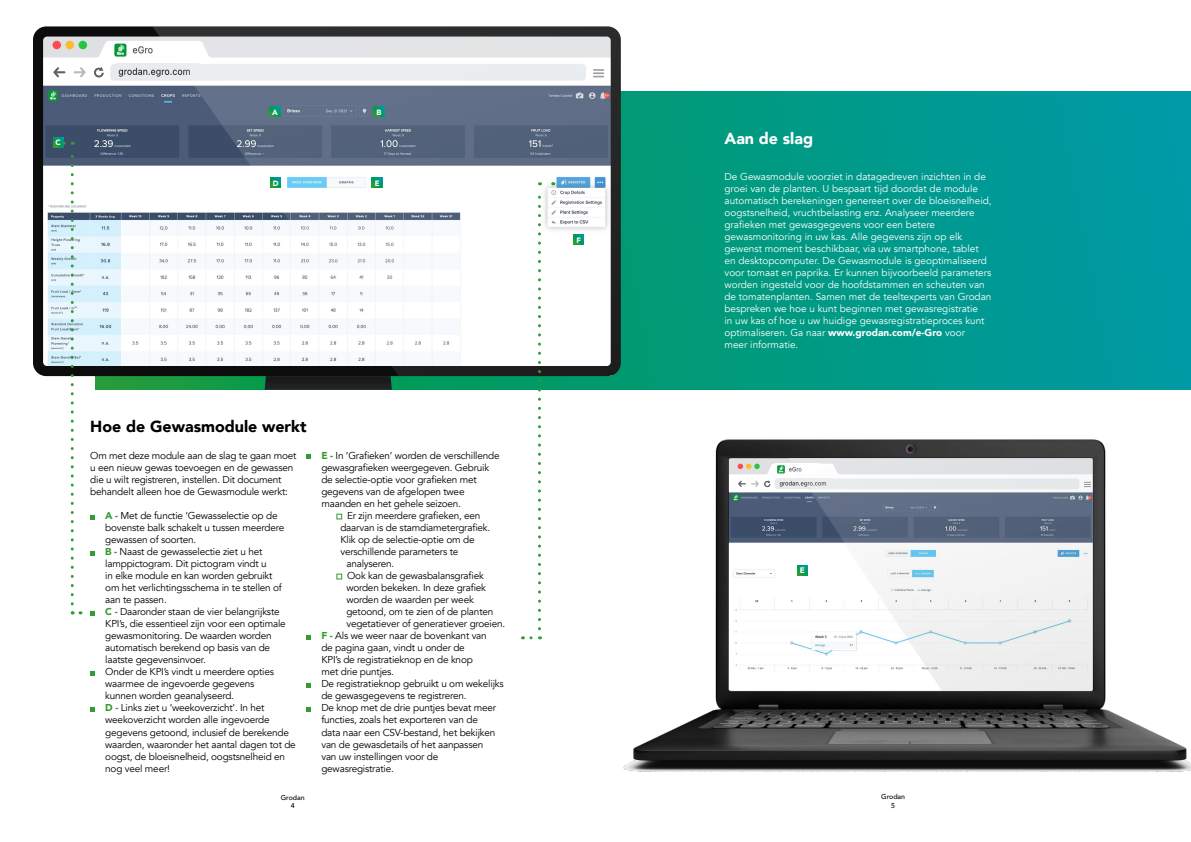
<style>
.page{position:relative;width:1191px;height:842px;background:#fff}
.page>*{position:absolute;margin:0;border:0;box-sizing:border-box;transform-origin:0 0}
.t1{font:900 16px "Avenir";color:#000}
.t2{font:900 16px "Avenir";color:#fff}
.t3{font:10px/12px "Avenir";letter-spacing:-.02em;color:#000}
.t4{font:10px/12px "Avenir";color:#fff}
.t5{font:900 8px "Avenir";color:#fff}
.t6{font:900 7.7px "Avenir";color:#fff}
.t7{font:500 7px/8.4px "Avenir";color:#000;text-align:center}
.s1{font-weight:900;color:#319c31}
.s2{font-weight:900}
</style>
<div class="page">
<svg style="left:96px;top:91px;width:1095px;height:299px;background:#00998b"></svg>
<svg style="left:90px;top:515px;width:5px;height:4px"></svg>
<svg style="left:90px;top:551px;width:5px;height:4px"></svg>
<svg style="left:90px;top:611px;width:5px;height:4px"></svg>
<svg style="left:90px;top:671px;width:5px;height:4px"></svg>
<svg style="left:90px;top:707px;width:5px;height:4px"></svg>
<svg style="left:306px;top:454px;width:5px;height:5px"></svg>
<svg style="left:336px;top:514px;width:6px;height:5px"></svg>
<svg style="left:336px;top:574px;width:6px;height:5px"></svg>
<svg style="left:306px;top:635px;width:5px;height:4px"></svg>
<svg style="left:306px;top:683px;width:5px;height:4px"></svg>
<svg style="left:306px;top:707px;width:5px;height:4px"></svg>
<svg style="left:33px;top:26px;width:119px;height:350px"></svg>
<svg style="left:152px;top:26px;width:469px;height:350px"></svg>
<svg style="left:265px;top:376px;width:127px;height:14px;background:#1c2020"></svg>
<img style="left:623px;top:439px;width:568px;height:333px">
<svg style="left:270px;top:107px;width:10px;height:10px"></svg>
<svg style="left:374px;top:107px;width:10px;height:10px"></svg>
<svg style="left:271px;top:178px;width:10px;height:10px"></svg>
<svg style="left:372px;top:178px;width:10px;height:10px"></svg>
<svg style="left:573px;top:235px;width:11px;height:10px"></svg>
<svg style="left:797px;top:565px;width:11px;height:11px"></svg>
<svg style="left:538px;top:182px;width:16px;height:447px"></svg>
<svg style="left:72px;top:611px;width:9px;height:3px"></svg>
<svg style="left:71px;top:142px;width:3px;height:462px"></svg>
<svg style="left:53px;top:137px;width:11px;height:11px"></svg>
<p class="t6" style="left:56px;top:136px;width:7px">C</p>
<p class="t6" style="left:272px;top:105px;width:7px">A</p>
<p class="t6" style="left:377px;top:105px;width:6px">B</p>
<p class="t6" style="left:273px;top:176px;width:7px">D</p>
<p class="t6" style="left:375px;top:176px;width:6px">E</p>
<h1 class="t1" style="left:90px;top:413px;width:218px">Hoe de Gewasmodule werkt</h1>
<p class="t3" style="left:90px;top:450px;width:208px">Om met deze module aan de slag te gaan moet u een nieuw gewas toevoegen en de gewassen die u wilt registreren, instellen. Dit document behandelt alleen hoe de Gewasmodule werkt:</p>
<p class="t3" style="left:105px;top:510px;width:192px"><span class="s1">A -</span> Met de functie ‘Gewasselectie op de bovenste balk schakelt u tussen meerdere gewassen of soorten.<br><span class="s1">B -</span> Naast de gewasselectie ziet u het lamppictogram. Dit pictogram vindt u<br>in elke module en kan worden gebruikt<br>om het verlichtingsschema in te stellen of aan te passen.<br><span class="s1">C -</span> Daaronder staan de vier belangrijkste KPI’s, die essentieel zijn voor een optimale gewasmonitoring. De waarden worden automatisch berekend op basis van de laatste gegevensinvoer.<br>Onder de KPI’s vindt u meerdere opties waarmee de ingevoerde gegevens<br>kunnen worden geanalyseerd.<br><span class="s1">D -</span> Links ziet u ‘weekoverzicht’. In het weekoverzicht worden alle ingevoerde gegevens getoond, inclusief de berekende waarden, waaronder het aantal dagen tot de oogst, de bloeisnelheid, oogstsnelheid en nog veel meer!</p>
<p class="t7" style="left:281px;top:792px;width:25px">Grodan<br>4</p>
<p class="t3" style="left:321px;top:450px;width:180px"><span class="s1">E -</span> In ‘Grafieken’ worden de verschillende</p>
<p class="t3" style="left:321px;top:462px;width:169px">gewasgrafieken weergegeven. Gebruik</p>
<p class="t3" style="left:321px;top:474px;width:157px">de selectie-optie voor grafieken met</p>
<p class="t3" style="left:321px;top:486px;width:145px">gegevens van de afgelopen twee</p>
<p class="t3" style="left:321px;top:498px;width:141px">maanden en het gehele seizoen.</p>
<p class="t3" style="left:347px;top:510px;width:135px">Er zijn meerdere grafieken, een</p>
<p class="t3" style="left:340px;top:522px;width:151px">daarvan is de stamdiametergrafiek.</p>
<p class="t3" style="left:340px;top:534px;width:136px">Klik op de selectie-optie om de</p>
<p class="t3" style="left:340px;top:546px;width:119px">verschillende parameters te</p>
<p class="t3" style="left:346px;top:558px;width:50px">analyseren.</p>
<p class="t3" style="left:347px;top:570px;width:138px">Ook kan de gewasbalansgrafiek</p>
<p class="t3" style="left:346px;top:582px;width:141px">worden bekeken. In deze grafiek</p>
<p class="t3" style="left:346px;top:594px;width:129px">worden de waarden per week</p>
<p class="t3" style="left:346px;top:606px;width:148px">getoond, om te zien of de planten</p>
<p class="t3" style="left:346px;top:618px;width:160px">vegetatiever of generatiever groeien.</p>
<p class="t3" style="left:321px;top:630px;width:167px"><span class="s1">F -</span> Als we weer naar de bovenkant van</p>
<p class="t3" style="left:321px;top:642px;width:145px">de pagina gaan, vindt u onder de</p>
<p class="t3" style="left:321px;top:654px;width:153px">KPI’s de registratieknop en de knop</p>
<p class="t3" style="left:321px;top:666px;width:74px">met drie puntjes.</p>
<p class="t3" style="left:321px;top:678px;width:184px">De registratieknop gebruikt u om wekelijks</p>
<p class="t3" style="left:321px;top:690px;width:147px">de gewasgegevens te registreren.</p>
<p class="t3" style="left:321px;top:702px;width:176px">De knop met de drie puntjes bevat meer</p>
<p class="t3" style="left:321px;top:714px;width:158px">functies, zoals het exporteren van de</p>
<p class="t3" style="left:321px;top:726px;width:176px">data naar een CSV-bestand, het bekijken</p>
<p class="t3" style="left:321px;top:738px;width:163px">van de gewasdetails of het aanpassen</p>
<p class="t3" style="left:321px;top:750px;width:119px">van uw instellingen voor de</p>
<p class="t3" style="left:321px;top:762px;width:74px">gewasregistratie.</p>
<p class="t6" style="left:576px;top:233px;width:6px">F</p>
<h1 class="t2" style="left:724px;top:125px;width:90px">Aan de slag</h1>
<p class="t4" style="left:724px;top:171px;width:269px">De Gewasmodule voorziet in datagedreven inzichten in de groei van de planten. U bespaart tijd doordat de module automatisch berekeningen genereert over de bloeisnelheid, oogstsnelheid, vruchtbelasting enz. Analyseer meerdere grafieken met gewasgegevens voor een betere gewasmonitoring in uw kas. Alle gegevens zijn op elk gewenst moment beschikbaar, via uw smartphone, tablet en desktopcomputer. De Gewasmodule is geoptimaliseerd voor tomaat en paprika. Er kunnen bijvoorbeeld parameters worden ingesteld voor de hoofdstammen en scheuten van de tomatenplanten. Samen met de teeltexperts van Grodan bespreken we hoe u kunt beginnen met gewasregistratie<br>in uw kas of hoe u uw huidige gewasregistratieproces kunt optimaliseren. Ga naar <span class="s2">www.grodan.com/e-Gro</span> voor<br>meer informatie.</p>
<p class="t5" style="left:800px;top:564px;width:7px">E</p>
<p class="t7" style="left:881px;top:792px;width:25px">Grodan<br>5</p>
</div>
